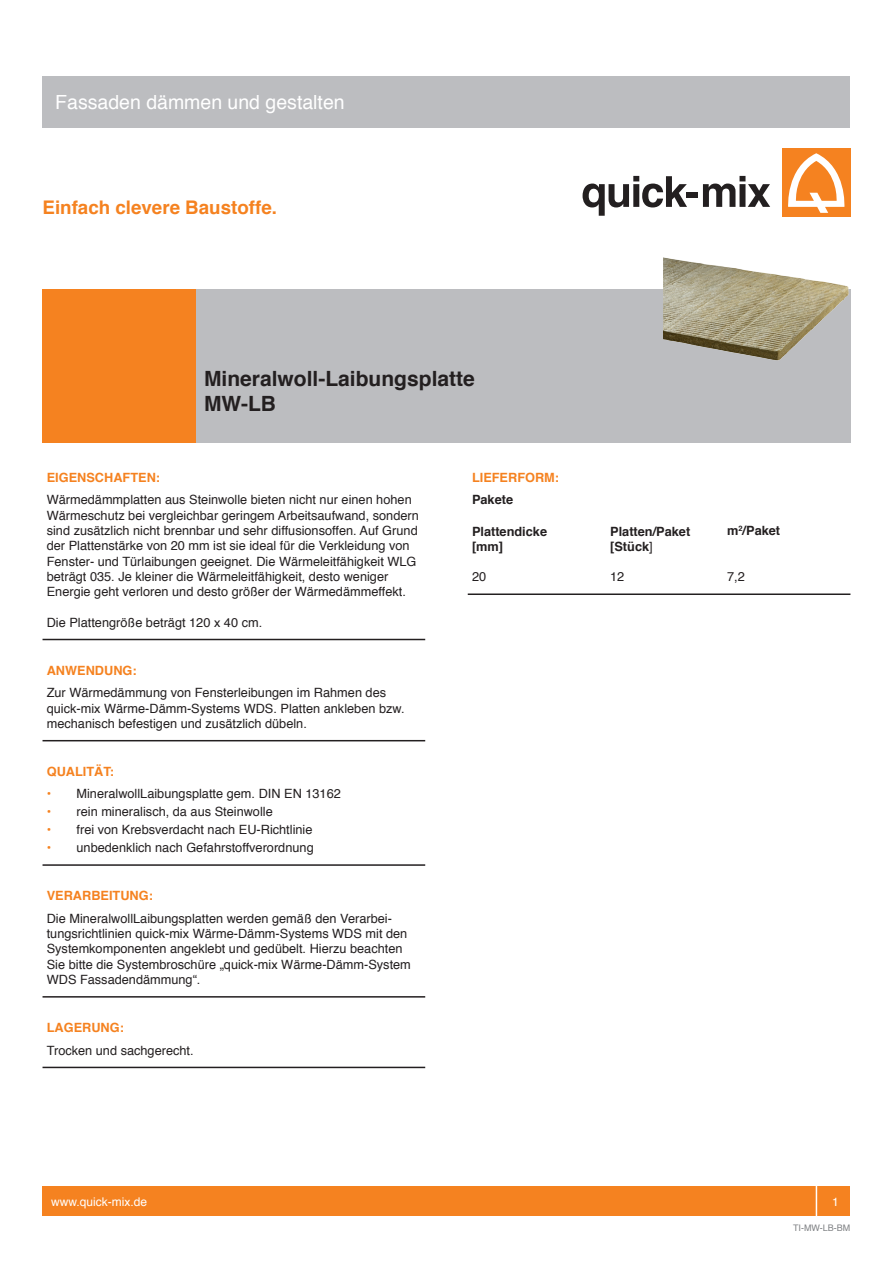
<style>
.page{position:relative;width:893px;height:1263px;background:#fff}
.page>*{position:absolute;margin:0;border:0;box-sizing:border-box;transform-origin:0 0}
.t1{font:700 21px "Helvetica";color:#231f20}
.t2{font:19.5px "Helvetica";color:#fff}
.t3{font:700 18.75px "Helvetica";color:#f58220}
.t4{font:12.75px/15.3px "Helvetica";color:#231f20}
.t5{font:700 12.75px "Helvetica";color:#f58220}
.t6{font:700 12.75px "Helvetica";color:#231f20}
.t7{font:12px "Helvetica";color:#fff}
.t8{font:9px "Helvetica";color:#808285}
.s1{font-weight:400}
</style>
<div class="page">
<div style="left:43px;top:77px;width:807px;height:51px;background:#bcbdc0"></div>
<svg style="left:583px;top:176px;width:104px;height:40px"></svg>
<div style="left:686px;top:192px;width:12px;height:6px;background:#231f20"></div>
<svg style="left:703px;top:176px;width:67px;height:31px"></svg>
<div style="left:782px;top:149px;width:68px;height:68px;background:#f58220"></div>
<svg style="left:788px;top:153px;width:57px;height:60px"></svg>
<div style="left:43px;top:1186px;width:807px;height:30px;background:#f58220"></div>
<div style="left:816px;top:1181px;width:39px;height:40px;border:2px solid #fff"></div>
<div style="left:191px;top:289px;width:659px;height:153px;background:#bcbdc0"></div>
<div style="left:43px;top:289px;width:153px;height:153px;background:#f58220"></div>
<img style="left:663px;top:257px;width:186px;height:103px">
<hr style="left:43px;top:639px;width:382px;height:1px;background:#231f20">
<hr style="left:43px;top:740px;width:382px;height:1px;background:#231f20">
<hr style="left:43px;top:864px;width:382px;height:2px;background:#231f20">
<hr style="left:43px;top:996px;width:382px;height:1px;background:#231f20">
<hr style="left:43px;top:1067px;width:382px;height:1px;background:#231f20">
<hr style="left:468px;top:593px;width:382px;height:2px;background:#231f20">
<p class="t2" style="left:55px;top:87px;width:291px">Fassaden dämmen und gestalten</p>
<p class="t3" style="left:43px;top:192px;width:236px">Einfach clevere Baustoffe.</p>
<p class="t1" style="left:204px;top:361px;width:272px">Mineralwoll-Laibungsplatte</p>
<p class="t1" style="left:204px;top:387px;width:73px">MW-LB</p>
<p class="t5" style="left:47px;top:467px;width:115px">EIGENSCHAFTEN:</p>
<p class="t4" style="left:47px;top:493px;width:374px">Wärmedämmplatten aus Steinwolle bieten nicht nur einen hohen Wärmeschutz bei vergleichbar geringem Arbeitsaufwand, sondern sind zusätzlich nicht brennbar und sehr diffusionsoffen. Auf Grund der Plattenstärke von 20 mm ist sie ideal für die Verkleidung von Fenster- und Türlaibungen geeignet. Die Wärmeleitfähigkeit WLG beträgt 035. Je kleiner die Wärmeleitfähigkeit, desto weniger Energie geht verloren und desto größer der Wärmedämmeffekt.</p>
<p class="t4" style="left:47px;top:615px;width:217px">Die Plattengröße beträgt 120 x 40 cm.</p>
<p class="t5" style="left:47px;top:660px;width:91px">ANWENDUNG:</p>
<p class="t4" style="left:47px;top:686px;width:359px">Zur Wärmedämmung von Fensterleibungen im Rahmen des quick-mix Wärme-Dämm-Systems WDS. Platten ankleben bzw. mechanisch befestigen und zusätzlich dübeln.</p>
<p class="t5" style="left:47px;top:761px;width:69px">QUALITÄT:</p>
<p class="t5" style="left:47px;top:783px;width:6px">•</p>
<p class="t4" style="left:77px;top:786px;width:266px">MineralwollLaibungsplatte gem. DIN EN 13162</p>
<p class="t5" style="left:47px;top:801px;width:6px">•</p>
<p class="t4" style="left:77px;top:804px;width:198px">rein mineralisch, da aus Steinwolle</p>
<p class="t5" style="left:47px;top:819px;width:6px">•</p>
<p class="t4" style="left:77px;top:822px;width:237px">frei von Krebsverdacht nach EU-Richtlinie</p>
<p class="t5" style="left:47px;top:837px;width:6px">•</p>
<p class="t4" style="left:77px;top:840px;width:239px">unbedenklich nach Gefahrstoffverordnung</p>
<p class="t5" style="left:47px;top:885px;width:108px">VERARBEITUNG:</p>
<p class="t4" style="left:47px;top:911px;width:366px">Die MineralwollLaibungsplatten werden gemäß den Verarbei&shy;tungsrichtlinien quick-mix Wärme-Dämm-Systems WDS mit den Systemkomponenten angeklebt und gedübelt. Hierzu beachten Sie bitte die Systembroschüre „quick-mix Wärme-Dämm-System WDS Fassadendämmung“.</p>
<p class="t5" style="left:47px;top:1017px;width:79px">LAGERUNG:</p>
<p class="t4" style="left:47px;top:1043px;width:148px">Trocken und sachgerecht.</p>
<p class="t5" style="left:472px;top:467px;width:89px">LIEFERFORM:</p>
<p class="t6" style="left:472px;top:489px;width:43px">Pakete</p>
<p class="t6" style="left:472px;top:521px;width:77px">Plattendicke</p>
<p class="t6" style="left:472px;top:536px;width:33px">[mm]</p>
<p class="t4" style="left:472px;top:570px;width:16px">20</p>
<p class="t6" style="left:610px;top:521px;width:82px">Platten/Paket</p>
<p class="t6" style="left:610px;top:536px;width:44px">[Stück<span class="s1">]</span></p>
<p class="t4" style="left:610px;top:570px;width:16px">12</p>
<p class="t6" style="left:727px;top:520px;width:55px">m<sup>2</sup>/Paket</p>
<p class="t4" style="left:727px;top:569px;width:19px">7,2</p>
<p class="t7" style="left:51px;top:1192px;width:98px">www.quick-mix.de</p>
<p class="t7" style="left:832px;top:1192px;width:8px">1</p>
<p class="t8" style="left:793px;top:1221px;width:59px">TI-MW-LB-BM</p>
</div>
